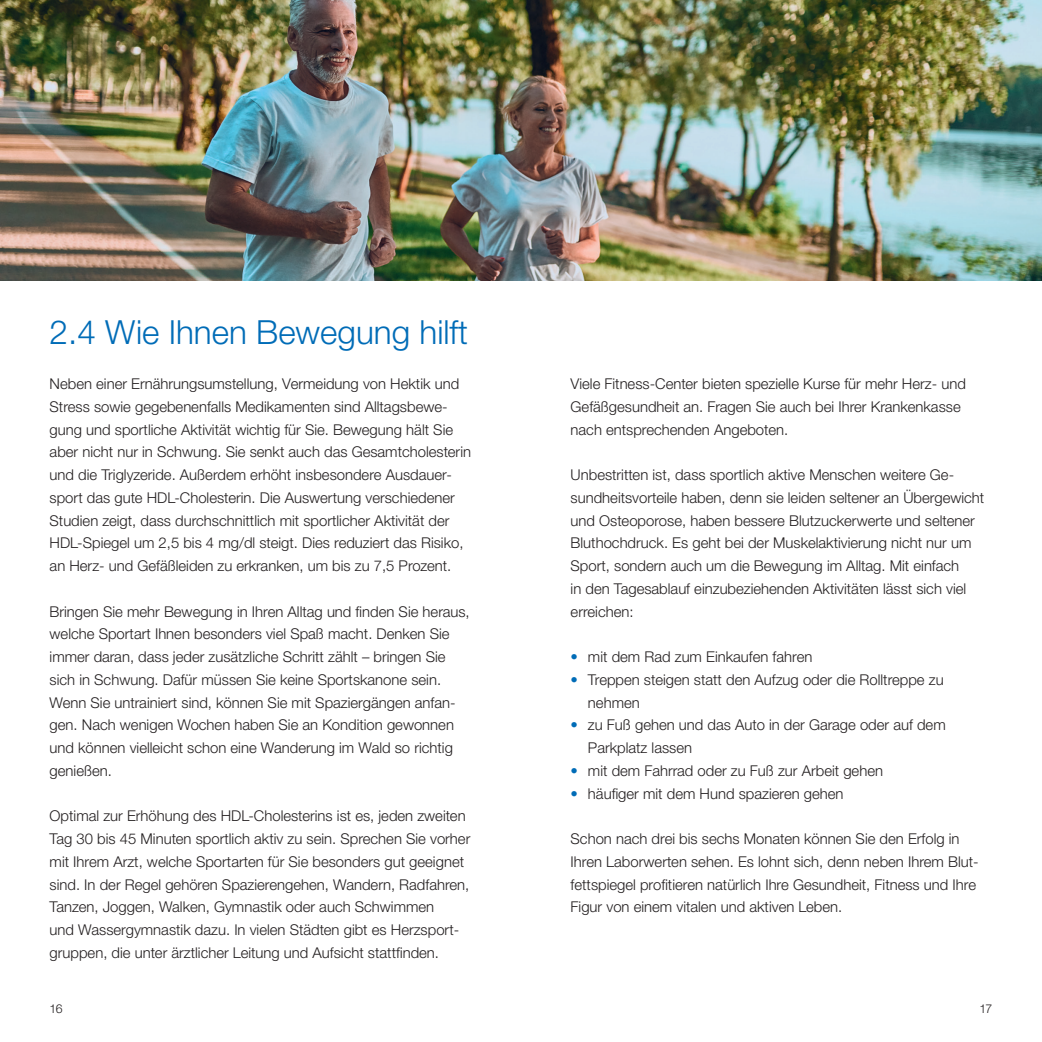
<style>
.page{position:relative;width:1042px;height:1042px;background:#fff}
.page>*{position:absolute;margin:0;border:0;box-sizing:border-box;transform-origin:0 0}
.Headline{font:300 33.25px "Helvetica Neue LT";color:#006cb7}
.Fließtext{font:14.88px/22.8px "Helvetica Neue World 45 Lt";color:#231f20}
.t1{font:12.25px "Helvetica Neue World 45 Lt";color:#231f20}
.s1{color:#006cb7}
</style>
<div class="page">
<img style="left:0;top:0;width:1042px;height:280px">
<p class="Headline" style="left:50px;top:311px;width:420px">2.4 Wie Ihnen Bewegung hilft</p>
<p class="Fließtext" style="left:50px;top:372px;width:423px">Neben einer Ernährungsumstellung, Vermeidung von Hektik und Stress sowie gegebenenfalls Medikamenten sind Alltagsbewe&shy;gung und sportliche Aktivität wichtig für Sie. Bewegung hält Sie aber nicht nur in Schwung. Sie senkt auch das Gesamtcholesterin und die Triglyzeride. Außerdem erhöht insbesondere Ausdauer&shy;sport das gute HDL-Cholesterin. Die Auswertung verschiedener Studien zeigt, dass durchschnittlich mit sportlicher Aktivität der HDL-Spiegel um 2,5 bis 4 mg/dl steigt. Dies reduziert das Risiko, an Herz- und Gefäßleiden zu erkranken, um bis zu 7,5 Prozent.</p>
<p class="Fließtext" style="left:50px;top:600px;width:421px">Bringen Sie mehr Bewegung in Ihren Alltag und finden Sie heraus, welche Sportart Ihnen besonders viel Spaß macht. Denken Sie immer daran, dass jeder zusätzliche Schritt zählt – bringen Sie sich in Schwung. Dafür müssen Sie keine Sportskanone sein.<br>Wenn Sie untrainiert sind, können Sie mit Spaziergängen anfan&shy;gen. Nach wenigen Wochen haben Sie an Kondition gewonnen und können vielleicht schon eine Wanderung im Wald so richtig genießen.</p>
<p class="Fließtext" style="left:50px;top:805px;width:422px">Optimal zur Erhöhung des HDL-Cholesterins ist es, jeden zweiten Tag 30 bis 45 Minuten sportlich aktiv zu sein. Sprechen Sie vorher mit Ihrem Arzt, welche Sportarten für Sie besonders gut geeignet sind. In der Regel gehören Spazierengehen, Wandern, Radfahren, Tanzen, Joggen, Walken, Gymnastik oder auch Schwimmen<br>und Wassergymnastik dazu. In vielen Städten gibt es Herzsport&shy;gruppen, die unter ärztlicher Leitung und Aufsicht stattfinden.</p>
<p class="Fließtext" style="left:570px;top:372px;width:397px">Viele Fitness-Center bieten spezielle Kurse für mehr Herz- und<br>Gefäßgesundheit an. Fragen Sie auch bei Ihrer Krankenkasse nach entsprechenden Angeboten.</p>
<p class="Fließtext" style="left:570px;top:463px;width:415px">Unbestritten ist, dass sportlich aktive Menschen weitere Ge&shy;sundheitsvorteile haben, denn sie leiden seltener an Übergewicht und Osteoporose, haben bessere Blutzuckerwerte und seltener Bluthochdruck. Es geht bei der Muskelaktivierung nicht nur um Sport, sondern auch um die Bewegung im Alltag. Mit einfach<br>in den Tagesablauf einzubeziehenden Aktivitäten lässt sich viel erreichen:</p>
<p class="Fließtext" style="left:570px;top:645px;width:243px"><span class="s1">•</span> mit dem Rad zum Einkaufen fahren</p>
<p class="Fließtext" style="left:588px;top:668px;width:357px;text-indent:-17px"><span class="s1">•</span> Treppen steigen statt den Aufzug oder die Rolltreppe zu nehmen</p>
<p class="Fließtext" style="left:588px;top:714px;width:359px;text-indent:-17px"><span class="s1">•</span> zu Fuß gehen und das Auto in der Garage oder auf dem<br>Parkplatz lassen</p>
<p class="Fließtext" style="left:570px;top:759px;width:314px"><span class="s1">•</span> mit dem Fahrrad oder zu Fuß zur Arbeit gehen</p>
<p class="Fließtext" style="left:570px;top:782px;width:274px"><span class="s1">•</span> häufiger mit dem Hund spazieren gehen</p>
<p class="Fließtext" style="left:570px;top:827px;width:409px">Schon nach drei bis sechs Monaten können Sie den Erfolg in Ihren Laborwerten sehen. Es lohnt sich, denn neben Ihrem Blut&shy;fettspiegel profitieren natürlich Ihre Gesundheit, Fitness und Ihre Figur von einem vitalen und aktiven Leben.</p>
<p class="t1" style="left:50px;top:1001px;width:15px">16</p>
<p class="t1" style="left:979px;top:1001px;width:14px">17</p>
</div>
